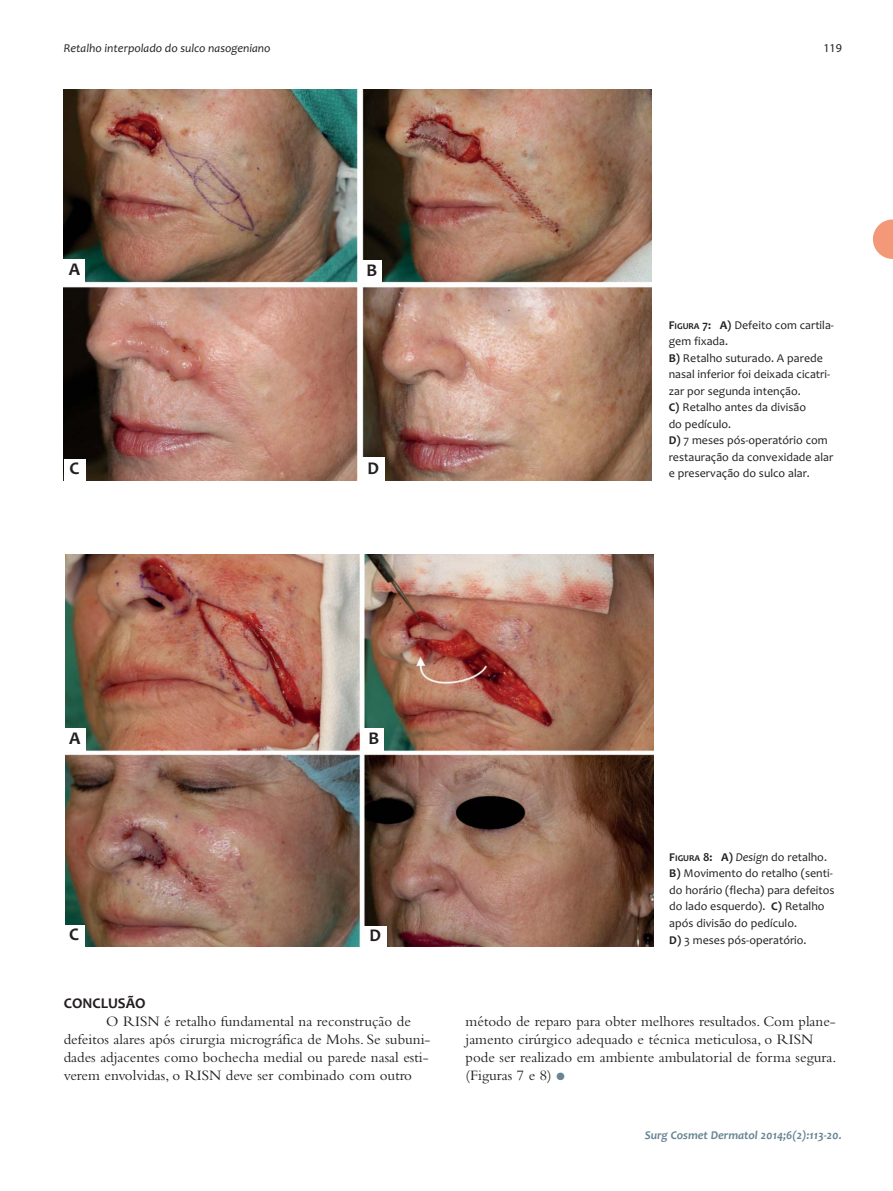
<style>
.page{position:relative;width:893px;height:1191px;background:#fff}
.page>*{position:absolute;margin:0;border:0;box-sizing:border-box;transform-origin:0 0}
.t1{font:700 18px "Candara";color:#231f20}
.t2{font:15px/18px "Bembo";color:#231f20}
.t3{font:700 15px "Candara";color:#231f20}
.t4{font:12px/16.5px "Candara";color:#231f20}
.t5{font:italic 12px "Candara";color:#231f20}
.t6{font:italic 700 12px "Candara";color:#688593}
.t7{font:12px "Myriad";color:#231f20}
.s1{font-weight:700}
.s2{font-weight:700;font-size:9px}
.s3{font-style:italic}
.s4{color:#688593}
</style>
<div class="page">
<img style="left:64px;top:89px;width:587px;height:391px">
<img style="left:65px;top:554px;width:588px;height:392px">
<div style="left:64px;top:259px;width:21px;height:23px;background:#fff"></div>
<div style="left:362px;top:261px;width:20px;height:22px;background:#fff"></div>
<div style="left:64px;top:459px;width:21px;height:22px;background:#fff"></div>
<div style="left:362px;top:457px;width:23px;height:25px;background:#fff"></div>
<div style="left:64px;top:728px;width:22px;height:23px;background:#fff"></div>
<div style="left:364px;top:728px;width:20px;height:24px;background:#fff"></div>
<div style="left:64px;top:924px;width:21px;height:22px;background:#fff"></div>
<div style="left:364px;top:926px;width:23px;height:21px;background:#fff"></div>
<svg style="left:873px;top:219px;width:20px;height:40px"></svg>
<p class="t5" style="left:64px;top:43px;width:208px">Retalho interpolado do sulco nasogeniano</p>
<p class="t7" style="left:823px;top:43px;width:20px">119</p>
<h1 class="t1" style="left:69px;top:263px;width:13px">A</h1>
<h1 class="t1" style="left:367px;top:264px;width:12px">B</h1>
<h1 class="t1" style="left:70px;top:461px;width:11px">C</h1>
<h1 class="t1" style="left:368px;top:461px;width:13px">D</h1>
<h1 class="t1" style="left:69px;top:732px;width:13px">A</h1>
<h1 class="t1" style="left:368px;top:732px;width:12px">B</h1>
<h1 class="t1" style="left:69px;top:927px;width:11px">C</h1>
<h1 class="t1" style="left:370px;top:928px;width:13px">D</h1>
<p class="t4" style="left:669px;top:318px;width:167px"><span class="s1">F</span><span class="s2">IGURA</span> <span class="s1">7: A)</span> Defeito com cartila&shy;gem fixada.<br><span class="s1">B)</span> Retalho suturado. A parede nasal inferior foi deixada cicatri&shy;zar por segunda intenção.<br><span class="s1">C)</span> Retalho antes da divisão<br>do pedículo.<br><span class="s1">D)</span> 7 meses pós-operatório com restauração da convexidade alar e preservação do sulco alar.</p>
<p class="t4" style="left:669px;top:850px;width:167px"><span class="s1">F</span><span class="s2">IGURA</span> <span class="s1">8: A)</span> <span class="s3">Design</span> do retalho.<br><span class="s1">B)</span> Movimento do retalho (senti&shy;do horário (flecha) para defeitos do lado esquerdo). <span class="s1">C)</span> Retalho após divisão do pedículo.<br><span class="s1">D)</span> 3 meses pós-operatório.</p>
<p class="t3" style="left:64px;top:998px;width:83px">CONCLUSÃO</p>
<p class="t2" style="left:64px;top:1014px;width:368px;text-indent:43px">O RISN é retalho fundamental na reconstrução de defeitos alares após cirurgia micrográfica de Mohs. Se subuni&shy;dades adjacentes como bochecha medial ou parede nasal esti&shy;verem envolvidas, o RISN deve ser combinado com outro</p>
<p class="t2" style="left:466px;top:1014px;width:372px">método de reparo para obter melhores resultados. Com plane&shy;jamento cirúrgico adequado e técnica meticulosa, o RISN pode ser realizado em ambiente ambulatorial de forma segura. (Figuras 7 e 8) <span class="s4">●</span></p>
<p class="t6" style="left:645px;top:1128px;width:199px">Surg Cosmet Dermatol 2014;6(2):113-20.</p>
</div>
